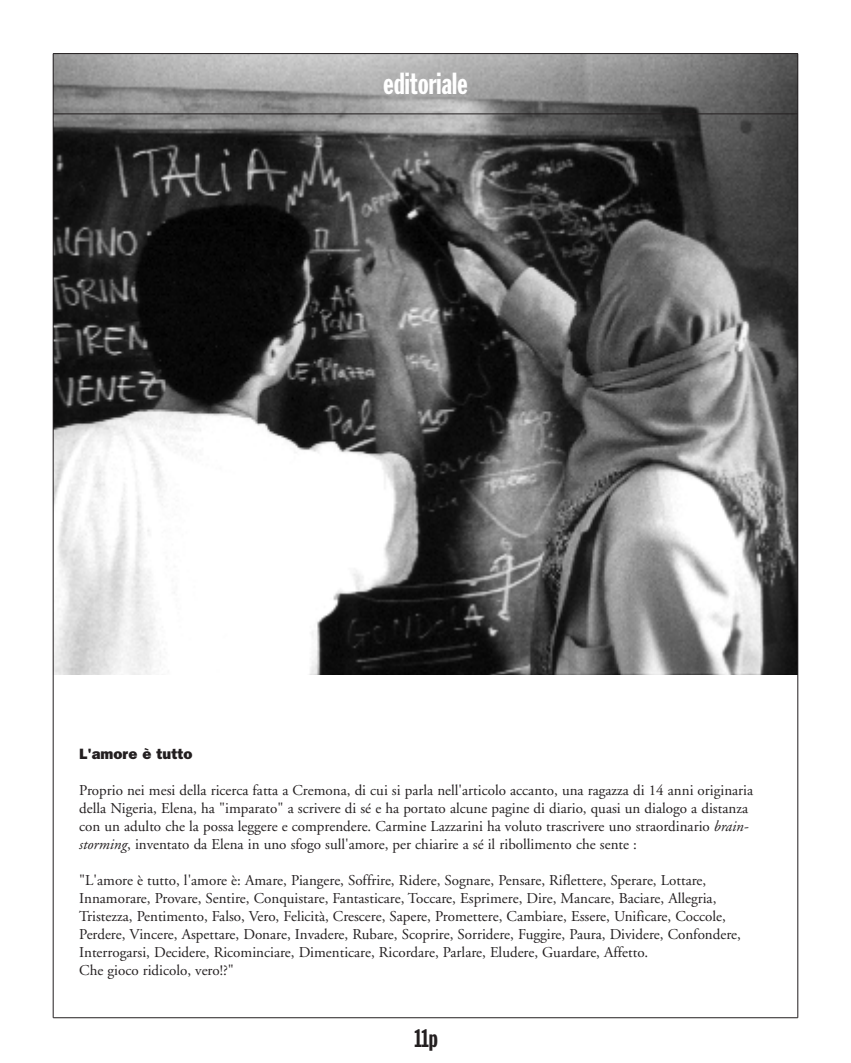
<style>
.page{position:relative;width:851px;height:1063px;background:#fff}
.page>*{position:absolute;margin:0;border:0;box-sizing:border-box;transform-origin:0 0}
.t1{font:30px "Franklin Gothic Extra Cond";color:#fff}
.t2{font:25px "Franklin Gothic Extra Cond";color:#231f20}
.t3{font:15px/18px "Adobe Garamond";color:#231f20}
.t4{font:800 15px "Franklin Gothic";color:#231f20}
.s1{font-style:italic}
</style>
<div class="page">
<img style="left:54px;top:54px;width:743px;height:621px">
<hr style="left:53px;top:53px;width:744px;height:1px;background:#231f20">
<hr style="left:797px;top:54px;width:1px;height:964px;background:#231f20">
<hr style="left:53px;top:1017px;width:744px;height:1px;background:#231f20">
<hr style="left:53px;top:54px;width:1px;height:964px;background:#231f20">
<hr style="left:53px;top:114px;width:744px;height:1px;background:#231f20">
<h1 class="t1" style="left:383px;top:73px;width:86px">editoriale</h1>
<p class="t4" style="left:79px;top:745px;width:115px">L'amore è tutto</p>
<p class="t3" style="left:79px;top:783px;width:675px">Proprio nei mesi della ricerca fatta a Cremona, di cui si parla nell'articolo accanto, una ragazza di 14 anni originaria della Nigeria, Elena, ha "imparato" a scrivere di sé e ha portato alcune pagine di diario, quasi un dialogo a distanza con un adulto che la possa leggere e comprendere. Carmine Lazzarini ha voluto trascrivere uno straordinario <span class="s1">brain&shy;storming</span>, inventato da Elena in uno sfogo sull'amore, per chiarire a sé il ribollimento che sente :</p>
<p class="t3" style="left:79px;top:873px;width:663px">"L'amore è tutto, l'amore è: Amare, Piangere, Soffrire, Ridere, Sognare, Pensare, Riflettere, Sperare, Lottare, Innamorare, Provare, Sentire, Conquistare, Fantasticare, Toccare, Esprimere, Dire, Mancare, Baciare, Allegria, Tristezza, Pentimento, Falso, Vero, Felicità, Crescere, Sapere, Promettere, Cambiare, Essere, Unificare, Coccole, Perdere, Vincere, Aspettare, Donare, Invadere, Rubare, Scoprire, Sorridere, Fuggire, Paura, Dividere, Confondere, Interrogarsi, Decidere, Ricominciare, Dimenticare, Ricordare, Parlare, Eludere, Guardare, Affetto.<br>Che gioco ridicolo, vero!?"</p>
<h2 class="t2" style="left:414px;top:1029px;width:25px">11p</h2>
</div>
